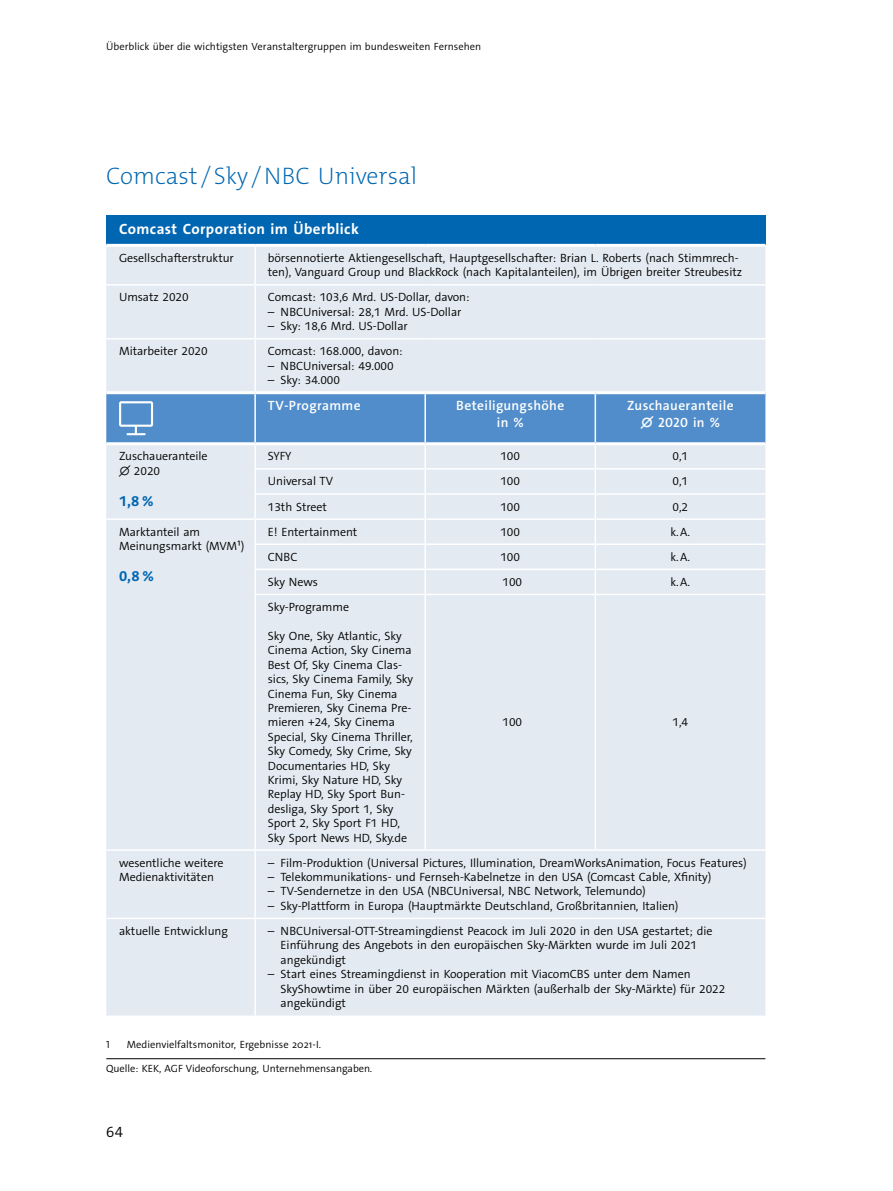
<style>
.page{position:relative;width:893px;height:1191px;background:#fff}
.page>*{position:absolute;margin:0;border:0;box-sizing:border-box;transform-origin:0 0}
.H2{font:200 24px "The Mix Os F";color:#0066b1}
.Tabellenkopf_weiß{font:700 15px "The Sans Os F";letter-spacing:.025em;color:#fff}
.Prozentangaben{font:700 15px "The Sans Os F";color:#0066b1}
.t1{font:300 15px "The Sans Os F";color:#000}
.Tabelle_Subhead_zent{font:600 13.5px/16.2px "The Sans Os F";letter-spacing:.02em;color:#fff;text-align:center}
.Tabelle_Subhead{font:600 13.5px "The Sans Os F";letter-spacing:.025em;color:#fff}
.Tabellentext{font:300 12px/14.4px "The Sans Os F";letter-spacing:-.005em;color:#000}
.Tabellentext_zentrie{font:300 12px "The Sans Os F";letter-spacing:-.005em;color:#000}
.G_Linie_darüber{font:300 10.5px "The Sans Os F";letter-spacing:-.005em;color:#000}
.Tabellenfußnoten{font:300 10.5px "The Sans Os F";letter-spacing:.005em;color:#000}
</style>
<div class="page">
<div style="left:106px;top:215px;width:659px;height:30px;background:#0066b1"></div>
<div style="left:106px;top:247px;width:659px;height:768px;background:#e3eaf1"></div>
<hr style="left:254px;top:247px;width:2px;height:37px;background:#fff">
<hr style="left:106px;top:284px;width:149px;height:2px;background:#fff">
<hr style="left:255px;top:284px;width:170px;height:2px;background:#fff">
<hr style="left:254px;top:286px;width:2px;height:52px;background:#fff">
<hr style="left:425px;top:284px;width:170px;height:2px;background:#fff">
<hr style="left:595px;top:284px;width:170px;height:2px;background:#fff">
<hr style="left:106px;top:338px;width:149px;height:1px;background:#fff">
<hr style="left:255px;top:338px;width:170px;height:1px;background:#fff">
<hr style="left:254px;top:339px;width:2px;height:52px;background:#fff">
<hr style="left:425px;top:338px;width:170px;height:1px;background:#fff">
<hr style="left:595px;top:338px;width:170px;height:1px;background:#fff">
<hr style="left:254px;top:593px;width:171px;height:2px;background:#fff">
<hr style="left:254px;top:595px;width:2px;height:254px;background:#fff">
<hr style="left:425px;top:593px;width:170px;height:2px;background:#fff">
<hr style="left:424px;top:595px;width:2px;height:254px;background:#fff">
<hr style="left:595px;top:593px;width:170px;height:2px;background:#fff">
<hr style="left:595px;top:595px;width:1px;height:254px;background:#fff">
<hr style="left:106px;top:849px;width:149px;height:2px;background:#fff">
<hr style="left:255px;top:849px;width:170px;height:2px;background:#fff">
<hr style="left:254px;top:851px;width:2px;height:66px;background:#fff">
<hr style="left:425px;top:849px;width:170px;height:2px;background:#fff">
<hr style="left:595px;top:849px;width:170px;height:2px;background:#fff">
<hr style="left:106px;top:917px;width:149px;height:2px;background:#fff">
<hr style="left:255px;top:917px;width:170px;height:2px;background:#fff">
<hr style="left:254px;top:919px;width:2px;height:96px;background:#fff">
<hr style="left:425px;top:917px;width:170px;height:2px;background:#fff">
<hr style="left:595px;top:917px;width:170px;height:2px;background:#fff">
<hr style="left:255px;top:391px;width:170px;height:3px;background:#fff">
<hr style="left:425px;top:391px;width:170px;height:3px;background:#fff">
<hr style="left:595px;top:391px;width:170px;height:3px;background:#fff">
<hr style="left:106px;top:244px;width:149px;height:3px;background:#fff">
<hr style="left:255px;top:244px;width:170px;height:3px;background:#fff">
<hr style="left:425px;top:244px;width:170px;height:3px;background:#fff">
<hr style="left:595px;top:244px;width:170px;height:3px;background:#fff">
<hr style="left:106px;top:391px;width:149px;height:3px;background:#fff">
<svg style="left:106px;top:393px;width:659px;height:200px;background:#c1d5e8"></svg>
<hr style="left:106px;top:1058px;width:659px;height:1px;background:#000">
<p class="G_Linie_darüber" style="left:106px;top:40px;width:376px">Überblick über die wichtigsten Veranstaltergruppen im bundesweiten Fernsehen</p>
<p class="H2" style="left:106px;top:160px;width:312px">Comcast / Sky /NBC Universal</p>
<p class="Tabellenkopf_weiß" style="left:119px;top:219px;width:241px">Comcast Corporation im Überblick</p>
<p class="Tabellentext" style="left:119px;top:251px;width:116px">Gesellschafterstruktur</p>
<p class="Tabellentext" style="left:268px;top:251px;width:476px">börsennotierte Aktiengesellschaft, Hauptgesellschafter: Brian L. Roberts (nach Stimmrech&shy;ten), Vanguard Group und BlackRock (nach Kapitalanteilen), im Übrigen breiter Streubesitz</p>
<p class="Tabellentext" style="left:119px;top:290px;width:71px">Umsatz 2020</p>
<p class="Tabellentext" style="left:268px;top:290px;width:203px">Comcast: 103,6 Mrd. US-Dollar, davon:</p>
<p class="Tabellentext" style="left:268px;top:305px;width:195px">– NBCUniversal: 28,1 Mrd. US-Dollar</p>
<p class="Tabellentext" style="left:268px;top:319px;width:141px">– Sky: 18,6 Mrd. US-Dollar</p>
<p class="Tabellentext" style="left:119px;top:344px;width:90px">Mitarbeiter 2020</p>
<p class="Tabellentext" style="left:268px;top:344px;width:136px">Comcast: 168.000, davon:</p>
<p class="Tabellentext" style="left:268px;top:359px;width:127px">– NBCUniversal: 49.000</p>
<p class="Tabellentext" style="left:268px;top:373px;width:74px">– Sky: 34.000</p>
<p class="Tabelle_Subhead" style="left:268px;top:397px;width:94px">TV-Programme</p>
<p class="Tabelle_Subhead_zent" style="left:456px;top:398px;width:110px">Beteiligungshöhe in %</p>
<p class="Tabelle_Subhead_zent" style="left:627px;top:398px;width:108px">Zuschaueranteile ∅ 2020 in %</p>
<p class="Tabellentext" style="left:119px;top:449px;width:90px">Zuschaueranteile ∅ 2020</p>
<p class="Prozentangaben" style="left:119px;top:491px;width:36px">1,8 %</p>
<p class="Tabellentext" style="left:268px;top:449px;width:25px">SYFY</p>
<p class="Tabellentext_zentrie" style="left:500px;top:448px;width:21px">100</p>
<p class="Tabellentext_zentrie" style="left:672px;top:448px;width:17px">0,1</p>
<p class="Tabellentext" style="left:268px;top:474px;width:67px">Universal TV</p>
<p class="Tabellentext_zentrie" style="left:500px;top:474px;width:21px">100</p>
<p class="Tabellentext_zentrie" style="left:672px;top:474px;width:17px">0,1</p>
<p class="Tabellentext" style="left:268px;top:499px;width:61px">13th Street</p>
<p class="Tabellentext_zentrie" style="left:500px;top:499px;width:21px">100</p>
<p class="Tabellentext_zentrie" style="left:672px;top:499px;width:17px">0,2</p>
<p class="Tabellentext" style="left:119px;top:524px;width:127px">Marktanteil am<br>Meinungsmarkt (MVM1)</p>
<p class="Prozentangaben" style="left:119px;top:566px;width:36px">0,8 %</p>
<p class="Tabellentext" style="left:268px;top:524px;width:91px">E! Entertainment</p>
<p class="Tabellentext_zentrie" style="left:500px;top:524px;width:21px">100</p>
<p class="Tabellentext_zentrie" style="left:671px;top:524px;width:21px">k.A.</p>
<p class="Tabellentext" style="left:268px;top:549px;width:31px">CNBC</p>
<p class="Tabellentext_zentrie" style="left:500px;top:549px;width:21px">100</p>
<p class="Tabellentext_zentrie" style="left:671px;top:549px;width:21px">k.A.</p>
<p class="Tabellentext" style="left:268px;top:575px;width:51px">Sky News</p>
<p class="Tabellentext_zentrie" style="left:503px;top:574px;width:21px">100</p>
<p class="Tabellentext_zentrie" style="left:671px;top:574px;width:21px">k.A.</p>
<p class="Tabellentext" style="left:268px;top:600px;width:83px">Sky-Programme</p>
<p class="Tabellentext" style="left:268px;top:628px;width:147px">Sky One, Sky Atlantic, Sky<br>Cinema Action, Sky Cinema<br>Best Of, Sky Cinema Clas&shy;sics, Sky Cinema Family, Sky<br>Cinema Fun, Sky Cinema<br>Premieren, Sky Cinema Pre&shy;mieren +24, Sky Cinema<br>Special, Sky Cinema Thriller,<br>Sky Comedy, Sky Crime, Sky<br>Documentaries HD, Sky<br>Krimi, Sky Nature HD, Sky<br>Replay HD, Sky Sport Bun&shy;desliga, Sky Sport 1, Sky<br>Sport 2, Sky Sport F1 HD,<br>Sky Sport News HD, Sky.de</p>
<p class="Tabellentext" style="left:503px;top:715px;width:21px">100</p>
<p class="Tabellentext_zentrie" style="left:672px;top:714px;width:17px">1,4</p>
<p class="Tabellentext" style="left:119px;top:855px;width:106px">wesentliche weitere<br>Medienaktivitäten</p>
<p class="Tabellentext" style="left:268px;top:855px;width:480px">– Film-Produktion (Universal Pictures, Illumination, DreamWorksAnimation, Focus Features)</p>
<p class="Tabellentext" style="left:268px;top:870px;width:445px">– Telekommunikations- und Fernseh-Kabelnetze in den USA (Comcast Cable, Xfinity)</p>
<p class="Tabellentext" style="left:268px;top:884px;width:379px">– TV-Sendernetze in den USA (NBCUniversal, NBC Network, Telemundo)</p>
<p class="Tabellentext" style="left:268px;top:898px;width:412px">– Sky-Plattform in Europa (Hauptmärkte Deutschland, Großbritannien, Italien)</p>
<p class="Tabellentext" style="left:119px;top:924px;width:110px">aktuelle Entwicklung</p>
<p class="Tabellentext" style="left:281px;top:924px;width:433px;text-indent:-13px">– NBCUniversal-OTT-Streamingdienst Peacock im Juli 2020 in den USA gestartet; die<br>Einführung des Angebots in den europäischen Sky-Märkten wurde im Juli 2021 angekündigt</p>
<p class="Tabellentext" style="left:281px;top:967px;width:446px;text-indent:-13px">– Start eines Streamingdienst in Kooperation mit ViacomCBS unter dem Namen<br>SkyShowtime in über 20 europäischen Märkten (außerhalb der Sky-Märkte) für 2022 angekündigt</p>
<p class="Tabellenfußnoten" style="left:106px;top:1037px;width:5px">1</p>
<p class="Tabellenfußnoten" style="left:127px;top:1037px;width:196px">Medienvielfaltsmonitor, Ergebnisse 2021-I.</p>
<p class="G_Linie_darüber" style="left:106px;top:1061px;width:267px">Quelle: KEK, AGF Videoforschung, Unternehmensangaben.</p>
<p class="t1" style="left:106px;top:1122px;width:18px">64</p>
</div>
